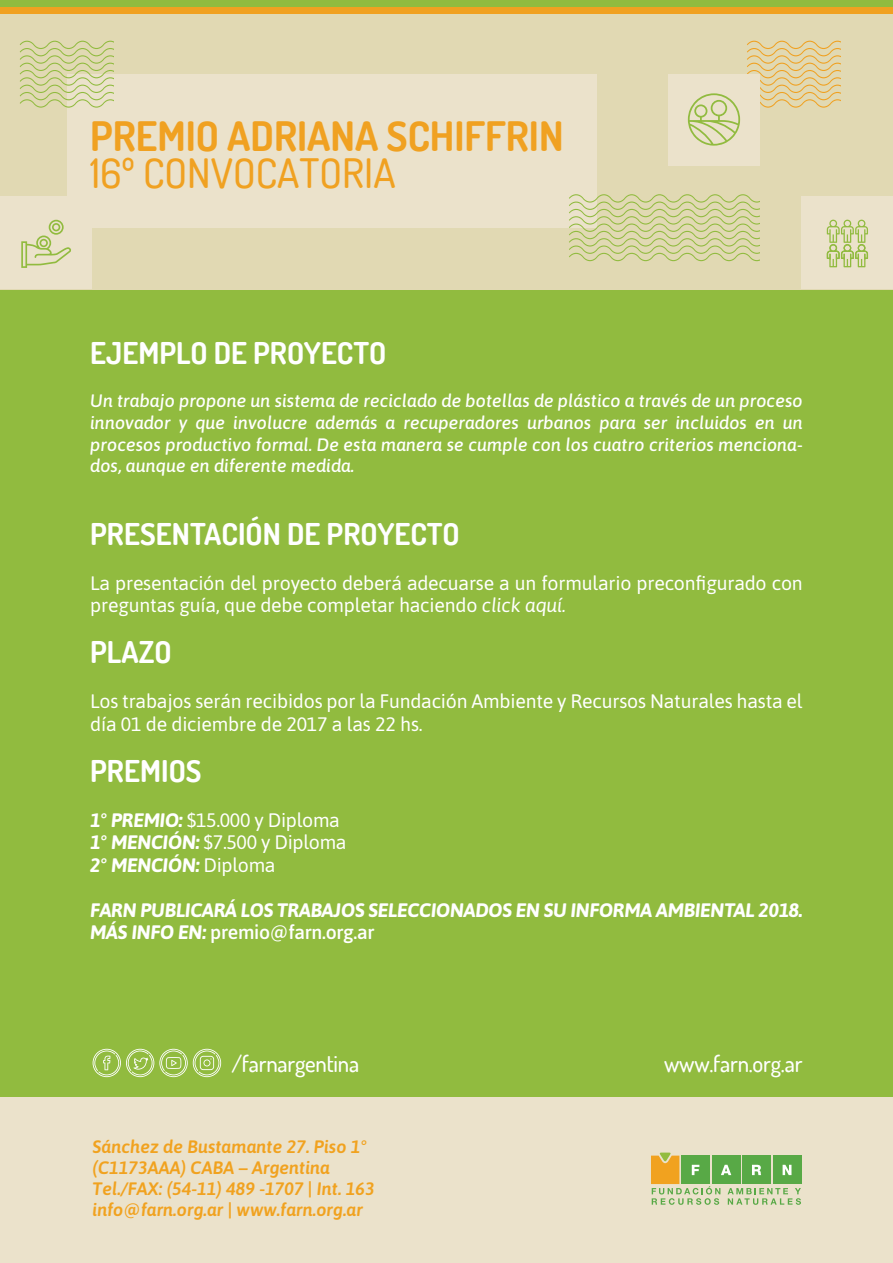
<style>
.page{position:relative;width:893px;height:1263px;background:#fff}
.page>*{position:absolute;margin:0;border:0;box-sizing:border-box;transform-origin:0 0}
.t1{font:700 40.5px "Dosis";color:#f0a121}
.t2{font:500 40.5px "Dosis";color:#f0a121}
.t3{font:700 30px "Dosis";color:#fff}
.t4{font:500 22.65px "Dosis";letter-spacing:-.01em;color:#fff}
.t5{font:19.5px/22.5px "Asap";letter-spacing:-.01em;color:#fff}
.t6{font:italic 700 19.5px/22.5px "Asap";letter-spacing:-.015em;color:#fff}
.t7{font:19.5px "Asap Symbol";color:#fff}
.t8{font:italic 500 18px/21.6px "Asap";color:#fff;text-align:justify}
.t9{font:italic 600 18px/21px "Asap";color:#f1a21f}
.s1{font-style:italic}
.s2{font-weight:700;font-style:italic}
</style>
<div class="page">
<div style="left:1px;top:1094px;width:892px;height:169px;background:#ebe2cb"></div>
<div style="left:0;top:289px;width:893px;height:808px;background:#91bb3f"></div>
<svg style="left:93px;top:1049px;width:128px;height:28px"></svg>
<svg style="left:651px;top:1152px;width:150px;height:53px"></svg>
<div style="left:0;top:0;width:893px;height:289px;background:#e1d9b3"></div>
<div style="left:0;top:7px;width:893px;height:7px;background:#f0a121"></div>
<div style="left:0;top:0;width:893px;height:7px;background:#91bb3f"></div>
<div style="left:67px;top:74px;width:530px;height:153px;background:#ebe2cb"></div>
<div style="left:802px;top:196px;width:91px;height:92px;background:#ebe2cb"></div>
<div style="left:1px;top:196px;width:91px;height:92px;background:#ebe2cb"></div>
<svg style="left:20px;top:40px;width:94px;height:68px"></svg>
<svg style="left:747px;top:40px;width:94px;height:68px"></svg>
<div style="left:668px;top:74px;width:92px;height:91px;background:#ebe2cb"></div>
<svg style="left:688px;top:93px;width:52px;height:53px"></svg>
<div style="left:802px;top:198px;width:91px;height:91px;background:#ebe2cb"></div>
<svg style="left:827px;top:219px;width:41px;height:48px"></svg>
<div style="left:1px;top:198px;width:91px;height:91px;background:#ebe2cb"></div>
<svg style="left:21px;top:219px;width:50px;height:49px"></svg>
<svg style="left:569px;top:194px;width:191px;height:67px"></svg>
<h1 class="t1" style="left:90px;top:110px;width:475px">PREMIO ADRIANA SCHIFFRIN</h1>
<h1 class="t2" style="left:90px;top:146px;width:307px">16º CONVOCATORIA</h1>
<h2 class="t3" style="left:90px;top:334px;width:297px">EJEMPLO DE PROYECTO</h2>
<p class="t8" style="left:90px;top:390px;width:714px">Un trabajo propone un sistema de reciclado de botellas de plástico a través de un proceso innovador y que involucre además a recuperadores urbanos para ser incluidos en un procesos productivo formal. De esta manera se cumple con los cuatro criterios menciona&shy;dos, aunque en diferente medida.</p>
<h2 class="t3" style="left:90px;top:514px;width:371px">PRESENTACIÓN DE PROYECTO</h2>
<p class="t5" style="left:90px;top:571px;width:714px">La presentación del proyecto deberá adecuarse a un formulario preconfigurado con preguntas guía, que debe completar haciendo <span class="s1">click aquí.</span></p>
<h2 class="t3" style="left:90px;top:633px;width:83px">PLAZO</h2>
<p class="t5" style="left:90px;top:689px;width:714px">Los trabajos serán recibidos por la Fundación Ambiente y Recursos Naturales hasta el día 01 de diciembre de 2017 a las 22 hs.</p>
<h2 class="t3" style="left:90px;top:751px;width:113px">PREMIOS</h2>
<p class="t5" style="left:90px;top:808px;width:258px"><span class="s2">1° PREMIO:</span> $15.000 y Diploma<br><span class="s2">1° MENCIÓN:</span> $7.500 y Diploma<br><span class="s2">2° MENCIÓN:</span> Diploma</p>
<p class="t6" style="left:90px;top:898px;width:714px">FARN PUBLICARÁ LOS TRABAJOS SELECCIONADOS EN SU INFORMA AMBIENTAL 2018.<br>MÁS INFO EN:</p>
<p class="t7" style="left:259px;top:921px;width:79px">□ ■□</p>
<p class="t4" style="left:231px;top:1049px;width:129px">/farnargentina</p>
<p class="t4" style="left:664px;top:1049px;width:140px">www.farn.org.ar</p>
<p class="t9" style="left:93px;top:1135px;width:284px">Sánchez de Bustamante 27. Piso 1° (C1173AAA) CABA – Argentina Tel./FAX: (54-11) 489 -1707 | Int. 163 info@farn.org.ar | www.farn.org.ar</p>
</div>
